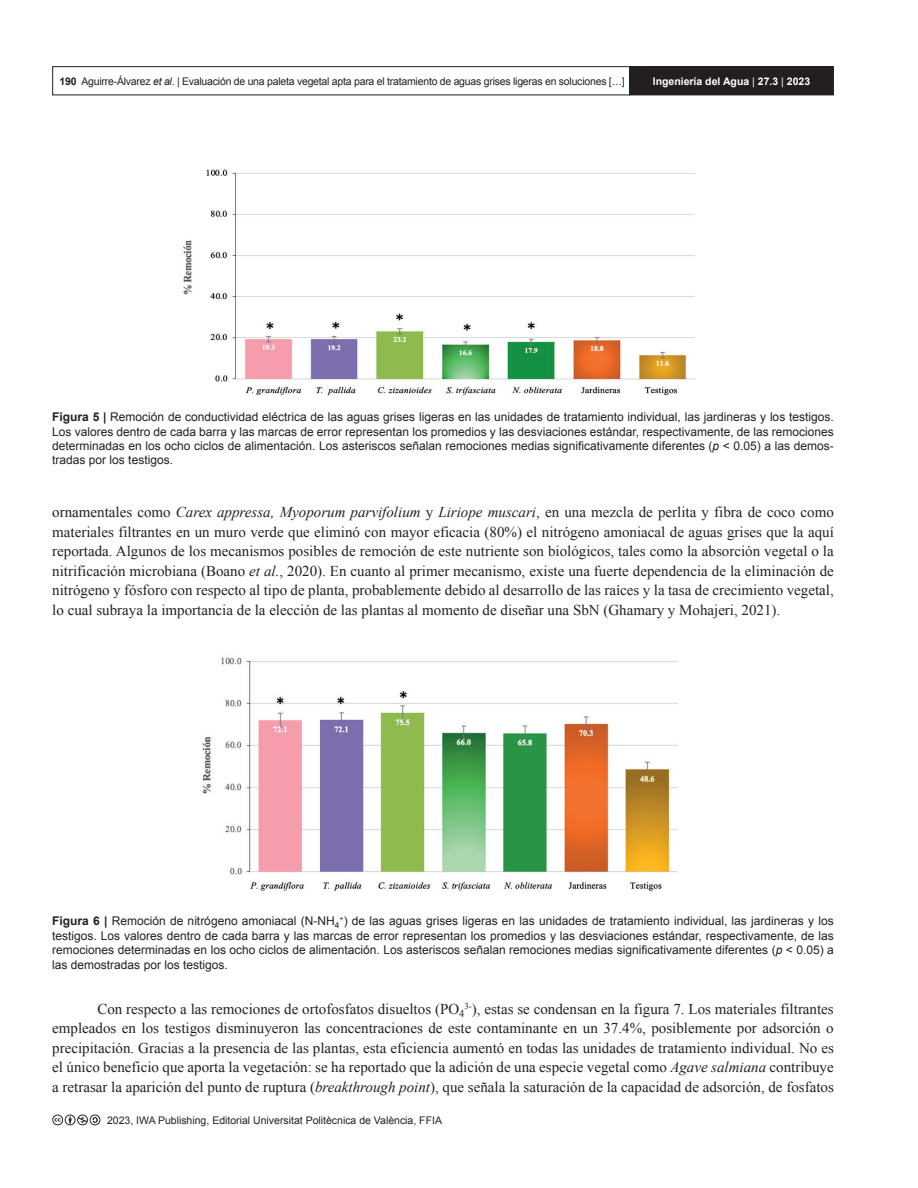
<style>
.page{position:relative;width:918px;height:1188px;background:#fff}
.page>*{position:absolute;margin:0;border:0;box-sizing:border-box;transform-origin:0 0}
.AI_TEXTO_esp{font:15px/19.5px "Times New Roman";color:#231f20;text-align:justify}
.AI_PIE_DE_FIGURA{font:12px/14.4px "Arial";color:#231f20;text-align:justify}
.t1{font:10.5px "Arial";letter-spacing:-.02em;color:#231f20}
.t2{font:10.5px "Arial";color:#231f20}
.t3{font:700 10.5px "Arial";color:#fff}
.s1{font-weight:700}
.s2{font-style:italic}
.s3{font-weight:400}
</style>
<div class="page">
<div style="left:52px;top:66px;width:578px;height:29px;border:1px solid #231f20"></div>
<div style="left:630px;top:67px;width:203px;height:28px;background:#231f20"></div>
<div style="left:629px;top:66px;width:205px;height:29px;border:1px solid #231f20"></div>
<svg style="left:52px;top:1115px;width:48px;height:10px"></svg>
<img style="left:202px;top:657px;width:476px;height:234px">
<img style="left:183px;top:169px;width:512px;height:227px">
<p class="t1" style="left:59px;top:74px;width:567px"><span class="s1">190</span> Aguirre-Álvarez <span class="s2">et al</span>. | Evaluación de una paleta vegetal apta para el tratamiento de aguas grises ligeras en soluciones […]</p>
<p class="t3" style="left:653px;top:74px;width:159px">Ingeniería del Agua <span class="s3">|</span> 27.3 <span class="s3">|</span> 2023</p>
<p class="AI_PIE_DE_FIGURA" style="left:52px;top:410px;width:783px"><span class="s1">Figura 5 |</span> Remoción de conductividad eléctrica de las aguas grises ligeras en las unidades de tratamiento individual, las jardineras y los testigos.<br>Los valores dentro de cada barra y las marcas de error representan los promedios y las desviaciones estándar, respectivamente, de las remociones determinadas en los ocho ciclos de alimentación. Los asteriscos señalan remociones medias significativamente diferentes (<span class="s2">p</span> &lt; 0.05) a las demos&shy;tradas por los testigos.</p>
<p class="AI_TEXTO_esp" style="left:52px;top:502px;width:783px">ornamentales como <span class="s2">Carex appressa, Myoporum parvifolium</span> y <span class="s2">Liriope muscari</span>, en una mezcla de perlita y fibra de coco como materiales filtrantes en un muro verde que eliminó con mayor eficacia (80%) el nitrógeno amoniacal de aguas grises que la aquí reportada. Algunos de los mecanismos posibles de remoción de este nutriente son biológicos, tales como la absorción vegetal o la nitrificación microbiana (Boano <span class="s2">et al.</span>, 2020). En cuanto al primer mecanismo, existe una fuerte dependencia de la eliminación de nitrógeno y fósforo con respecto al tipo de planta, probablemente debido al desarrollo de las raíces y la tasa de crecimiento vegetal, lo cual subraya la importancia de la elección de las plantas al momento de diseñar una SbN (Ghamary y Mohajeri, 2021).</p>
<p class="AI_PIE_DE_FIGURA" style="left:52px;top:914px;width:783px"><span class="s1">Figura 6 |</span> Remoción de nitrógeno amoniacal (N-NH<sub>4</sub><sup>+</sup>) de las aguas grises ligeras en las unidades de tratamiento individual, las jardineras y los testigos. Los valores dentro de cada barra y las marcas de error representan los promedios y las desviaciones estándar, respectivamente, de las remociones determinadas en los ocho ciclos de alimentación. Los asteriscos señalan remociones medias significativamente diferentes (<span class="s2">p</span> &lt; 0.05) a las demostradas por los testigos.</p>
<p class="AI_TEXTO_esp" style="left:52px;top:999px;width:783px;text-indent:45px">Con respecto a las remociones de ortofosfatos disueltos (PO<sub>4</sub><sup>3-</sup>), estas se condensan en la figura 7. Los materiales filtrantes empleados en los testigos disminuyeron las concentraciones de este contaminante en un 37.4%, posiblemente por adsorción o precipitación. Gracias a la presencia de las plantas, esta eficiencia aumentó en todas las unidades de tratamiento individual. No es el único beneficio que aporta la vegetación: se ha reportado que la adición de una especie vegetal como <span class="s2">Agave salmiana</span> contribuye a retrasar la aparición del punto de ruptura (<span class="s2">breakthrough point</span>), que señala la saturación de la capacidad de adsorción, de fosfatos</p>
<p class="t2" style="left:107px;top:1113px;width:336px">2023, IWA Publishing, Editorial Universitat Politècnica de València, FFIA</p>
</div>
